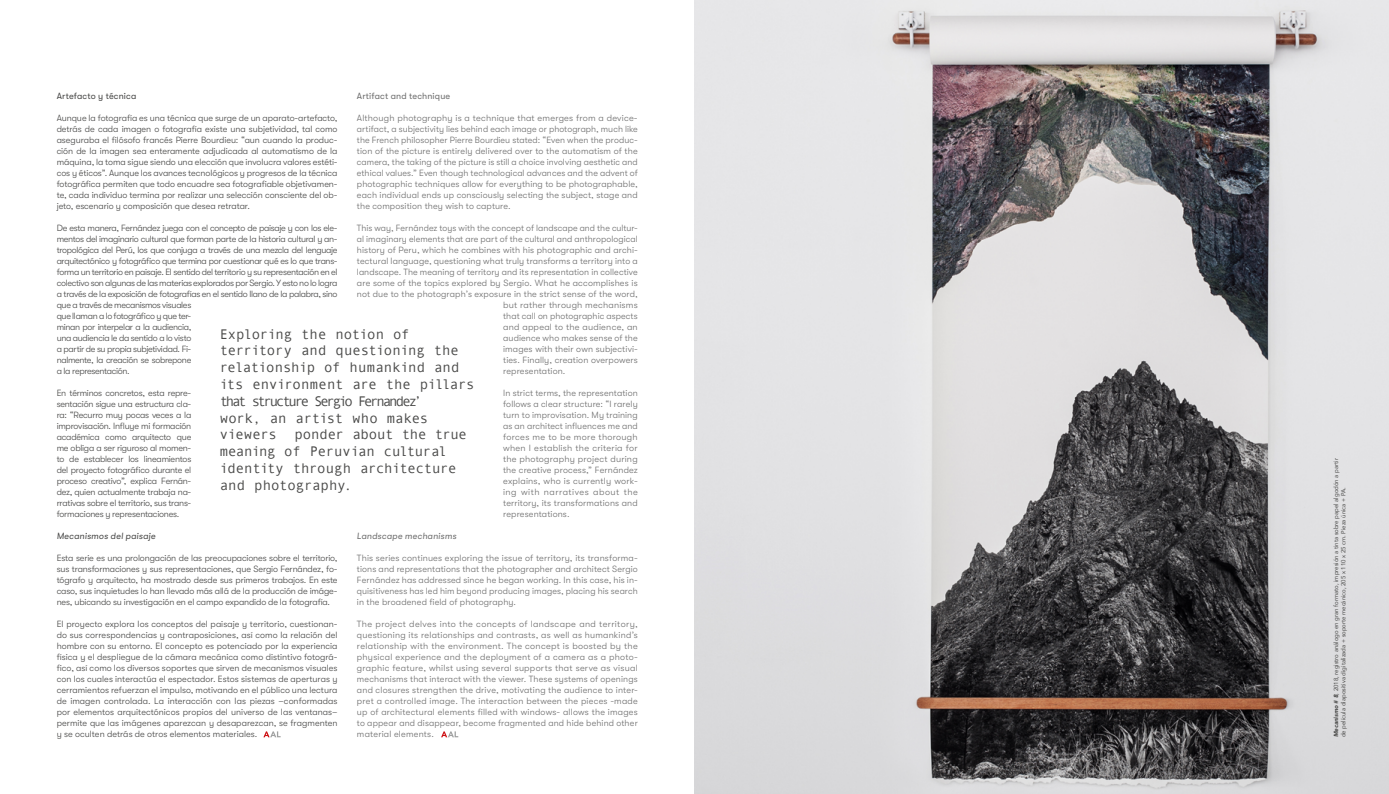
<style>
.page{position:relative;width:1389px;height:794px;background:#fff}
.page>*{position:absolute;margin:0;border:0;box-sizing:border-box;transform-origin:0 0}
.t1{font:14px/16.8px "Andale Mono";letter-spacing:-.02em;color:#484847}
.t2{font:300 9px/11px "GT Walsheim";letter-spacing:-.035em;color:#484847;text-align:justify}
.t3{font:300 9px/11px "GT Walsheim";letter-spacing:.01em;color:#6e6e6e;text-align:justify}
.t4{font:9px "GT Walsheim";letter-spacing:.015em;color:#6e6e6e}
.t5{font:italic 9px "GT Walsheim";letter-spacing:.02em;color:#484847}
.t6{font:italic 9px "GT Walsheim";letter-spacing:.02em;color:#6e6e6e}
.t7{font:9px "GT Walsheim";letter-spacing:.015em;color:#484847}
.t8{font:6px/7.2px "Avenir";color:#484847}
.s1{font-weight:900;font-style:italic}
</style>
<div class="page">
<img style="left:694px;top:0;width:695px;height:794px">
<svg style="left:263px;top:731px;width:18px;height:6px"></svg>
<svg style="left:441px;top:731px;width:17px;height:6px"></svg>
<p class="t7" style="left:57px;top:91px;width:81px">Artefacto y técnica</p>
<p class="t2" style="left:57px;top:112px;width:282px">Aunque la fotografía es una técnica que surge de un aparato-artefacto, detrás de cada imagen o fotografía existe una subjetividad, tal como aseguraba el filósofo francés Pierre Bourdieu: “aun cuando la produc&shy;ción de la imagen sea enteramente adjudicada al automatismo de la máquina, la toma sigue siendo una elección que involucra valores estéti&shy;cos y éticos”. Aunque los avances tecnológicos y progresos de la técnica fotográfica permiten que todo encuadre sea fotografiable objetivamen&shy;te, cada individuo termina por realizar una selección consciente del ob&shy;jeto, escenario y composición que desea retratar.</p>
<p class="t2" style="left:57px;top:222px;width:282px;text-align:left">De esta manera, Fernández juega con el concepto de paisaje y con los ele&shy;mentos del imaginario cultural que forman parte de la historia cultural y an&shy;tropológica del Perú, los que conjuga a través de una mezcla del lenguaje arquitectónico y fotográfico que termina por cuestionar qué es lo que trans&shy;forma un territorio en paisaje. El sentido del territorio y su representación en el colectivo son algunas de las materias explorados por Sergio. Y esto no lo logra a través de la exposición de fotografías en el sentido llano de la palabra, sino que a través de mecanismos visuales<br>que llaman a lo fotográfico y que ter-<br>minan por interpelar a la audiencia,<br>una audiencia le da sentido a lo visto<br>a partir de su propia subjetividad. Fi-<br>nalmente, la creación se sobrepone<br>a la representación.</p>
<p class="t2" style="left:57px;top:387px;width:136px">En términos concretos, esta repre&shy;sentación sigue una estructura cla&shy;ra: “Recurro muy pocas veces a la improvisación. Influye mi formación académica como arquitecto que me obliga a ser riguroso al momen&shy;to de establecer los lineamientos del proyecto fotográfico durante el proceso creativo”, explica Fernán&shy;dez, quien actualmente trabaja na&shy;rrativas sobre el territorio, sus trans&shy;formaciones y representaciones.</p>
<p class="t5" style="left:57px;top:531px;width:100px">Mecanismos del paisaje</p>
<p class="t2" style="left:57px;top:552px;width:282px">Esta serie es una prolongación de las preocupaciones sobre el territorio, sus transformaciones y sus representaciones, que Sergio Fernández, fo&shy;tógrafo y arquitecto, ha mostrado desde sus primeros trabajos. En este caso, sus inquietudes lo han llevado más allá de la producción de imáge&shy;nes, ubicando su investigación en el campo expandido de la fotografía.</p>
<p class="t2" style="left:57px;top:618px;width:282px">El proyecto explora los conceptos del paisaje y territorio, cuestionan&shy;do sus correspondencias y contraposiciones, así como la relación del hombre con su entorno. El concepto es potenciado por la experiencia física y el despliegue de la cámara mecánica como distintivo fotográ&shy;fico, así como los diversos soportes que sirven de mecanismos visuales con los cuales interactúa el espectador. Estos sistemas de aperturas y cerramientos refuerzan el impulso, motivando en el público una lectura de imagen controlada. La interacción con las piezas –conformadas por elementos arquitectónicos propios del universo de las ventanas– permite que las imágenes aparezcan y desaparezcan, se fragmenten y se oculten detrás de otros elementos materiales.</p>
<p class="t4" style="left:357px;top:91px;width:95px">Artifact and technique</p>
<p class="t3" style="left:357px;top:112px;width:282px">Although photography is a technique that emerges from a device&shy;artifact, a subjectivity lies behind each image or photograph, much like the French philosopher Pierre Bourdieu stated: “Even when the produc&shy;tion of the picture is entirely delivered over to the automatism of the camera, the taking of the picture is still a choice involving aesthetic and ethical values.” Even though technological advances and the advent of photographic techniques allow for everything to be photographable, each individual ends up consciously selecting the subject, stage and the composition they wish to capture.</p>
<p class="t3" style="left:357px;top:222px;width:282px">This way, Fernández toys with the concept of landscape and the cultur-</p>
<p class="t3" style="left:357px;top:233px;width:282px">al imaginary elements that are part of the cultural and anthropological</p>
<p class="t3" style="left:357px;top:244px;width:282px">history of Peru, which he combines with his photographic and archi-</p>
<p class="t3" style="left:357px;top:255px;width:282px">tectural language, questioning what truly transforms a territory into a</p>
<p class="t3" style="left:357px;top:266px;width:282px">landscape. The meaning of territory and its representation in collective</p>
<p class="t3" style="left:357px;top:277px;width:282px">are some of the topics explored by Sergio. What he accomplishes is</p>
<p class="t3" style="left:357px;top:288px;width:282px">not due to the photograph’s exposure in the strict sense of the word,</p>
<p class="t3" style="left:503px;top:299px;width:136px">but rather through mechanisms</p>
<p class="t3" style="left:503px;top:310px;width:136px">that call on photographic aspects</p>
<p class="t3" style="left:503px;top:321px;width:136px">and appeal to the audience, an</p>
<p class="t3" style="left:503px;top:332px;width:136px">audience who makes sense of the</p>
<p class="t3" style="left:503px;top:343px;width:136px">images with their own subjectivi-</p>
<p class="t3" style="left:503px;top:354px;width:136px">ties. Finally, creation overpowers</p>
<p class="t3" style="left:503px;top:365px;width:64px">representation.</p>
<p class="t3" style="left:503px;top:387px;width:136px">In strict terms, the representation follows a clear structure: “I rarely turn to improvisation. My training as an architect influences me and forces me to be more thorough when I establish the criteria for the photography project during the creative process,” Fernández explains, who is currently work&shy;ing with narratives about the territory, its transformations and representations.</p>
<p class="t6" style="left:357px;top:531px;width:101px">Landscape mechanisms</p>
<p class="t3" style="left:357px;top:552px;width:282px">This series continues exploring the issue of territory, its transforma&shy;tions and representations that the photographer and architect Sergio Fernández has addressed since he began working. In this case, his in&shy;quisitiveness has led him beyond producing images, placing his search in the broadened field of photography.</p>
<p class="t3" style="left:357px;top:618px;width:282px">The project delves into the concepts of landscape and territory, questioning its relationships and contrasts, as well as humankind’s relationship with the environment. The concept is boosted by the physical experience and the deployment of a camera as a photo&shy;graphic feature, whilst using several supports that serve as visual mechanisms that interact with the viewer. These systems of openings and closures strengthen the drive, motivating the audience to inter&shy;pret a controlled image. The interaction between the pieces -made up of architectural elements filled with windows- allows the images to appear and disappear, become fragmented and hide behind other material elements.</p>
<h1 class="t1" style="left:220px;top:325px;width:256px">Exploring the notion of territory and questioning the relationship of humankind and its environment are the pillars that structure Sergio Fernandez’<br>work, an artist who makes viewers</h1>
<h1 class="t1" style="left:220px;top:425px;width:249px;text-indent:75px">ponder about the true meaning of Peruvian cultural identity through architecture and photography.</h1>
<p class="t8" style="left:1332px;top:737px;width:280px;rotate:-90deg"><span class="s1">Mecanismo # 8</span>, 2018, registro análogo en gran formato, impresión a tinta sobre papel algodón a partir de película diapositiva digitalizada + soporte mecánico, 205 x 110 x 25 cm. Pieza única + PA.</p>
</div>
